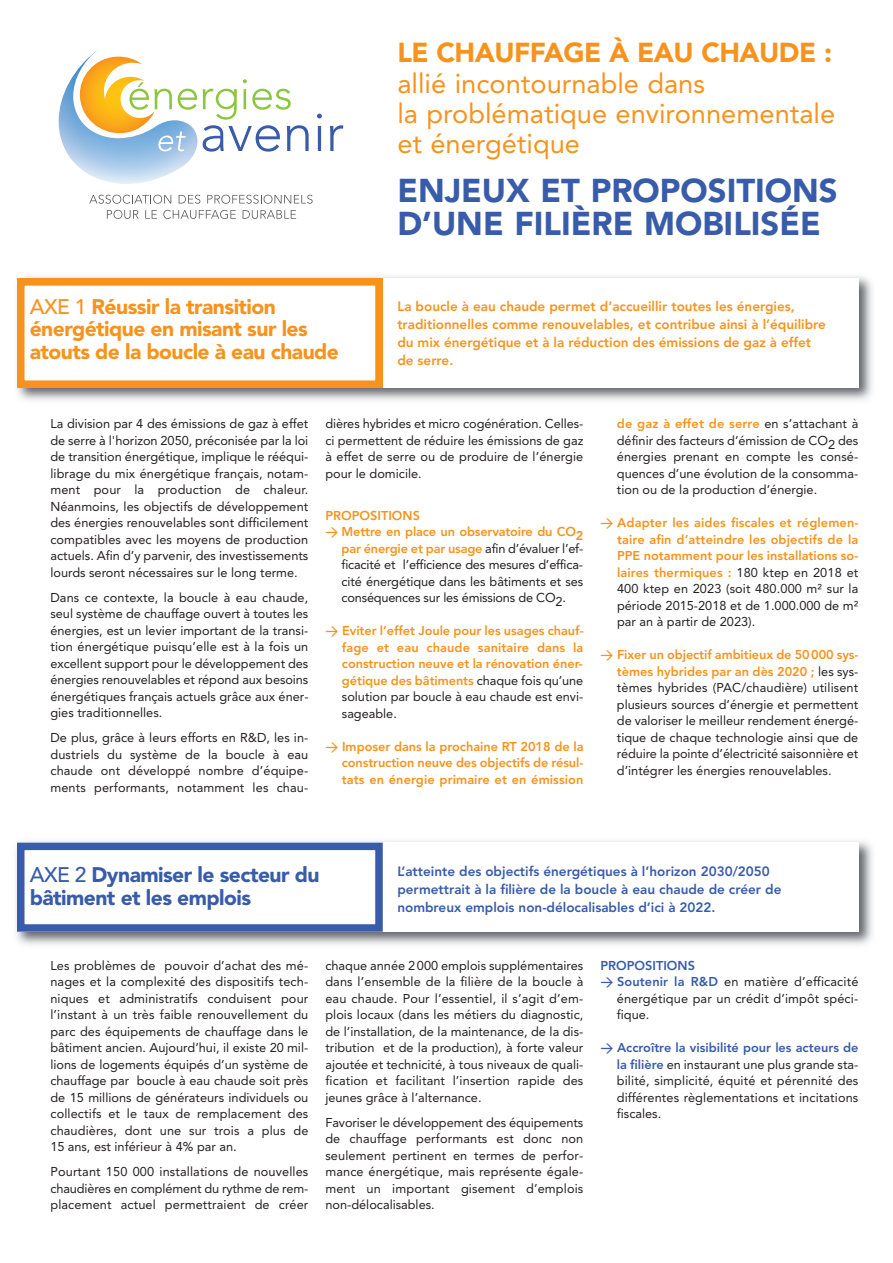
<style>
.page{position:relative;width:893px;height:1263px;background:#fff}
.page>*{position:absolute;margin:0;border:0;box-sizing:border-box;transform-origin:0 0}
.t1{font:900 32.85px/32.8px "Avenir";color:#385caa}
.t2{font:27.3px/30px "Avenir";color:#f7931d}
.t3{font:900 27.3px "Avenir";letter-spacing:-.02em;color:#f7931d}
.t4{font:900 21px/22.5px "Avenir";letter-spacing:-.025em;color:#f7931d}
.t5{font:900 21px/22.5px "Avenir";letter-spacing:-.025em;color:#385caa}
.t6{font:800 13.5px/18px "Avenir";color:#f7931d}
.t7{font:800 13.5px/18px "Avenir";color:#385caa}
.t8{font:12.75px/16.5px "Avenir";color:#231f20;text-align:justify}
.t9{font:800 12.75px/16.5px "Avenir";letter-spacing:-.005em;color:#f7931d;text-align:justify}
.t10{font:800 12.75px "Avenir";color:#385caa}
.s1{font-weight:500}
.s2{font-family:"DIN";font-weight:500}
.s3{font-weight:400;color:#231f20}
.s4{font-weight:800;color:#f7931d}
.s5{font-family:"DIN";font-weight:500;color:#f7931d}
.s6{font-family:"DIN";font-weight:500;color:#385caa}
.s7{font-weight:800;color:#385caa}
</style>
<div class="page">
<svg style="left:89px;top:195px;width:82px;height:9px"></svg>
<svg style="left:179px;top:195px;width:21px;height:9px"></svg>
<svg style="left:207px;top:195px;width:106px;height:9px"></svg>
<svg style="left:107px;top:210px;width:32px;height:9px"></svg>
<svg style="left:145px;top:210px;width:12px;height:9px"></svg>
<svg style="left:163px;top:210px;width:73px;height:9px"></svg>
<svg style="left:243px;top:210px;width:53px;height:9px"></svg>
<img style="left:59px;top:50px;width:137px;height:134px">
<svg style="left:317px;top:114px;width:5px;height:37px"></svg>
<svg style="left:330px;top:125px;width:13px;height:26px"></svg>
<svg style="left:243px;top:79px;width:4px;height:4px"></svg>
<svg style="left:203px;top:89px;width:106px;height:63px"></svg>
<svg style="left:76px;top:55px;width:121px;height:96px"></svg>
<img style="left:17px;top:276px;width:855px;height:125px">
<div style="left:18px;top:278px;width:841px;height:110px;background:#fff"></div>
<img style="left:16px;top:841px;width:857px;height:104px">
<div style="left:17px;top:843px;width:842px;height:89px;background:#fff"></div>
<svg style="left:17px;top:278px;width:366px;height:110px"></svg>
<div style="left:17px;top:843px;width:366px;height:89px;border:8px solid #385caa"></div>
<h3 class="t4" style="left:30px;top:297px;width:311px"><span class="s1">AXE 1</span> Réussir la transition énergétique en misant sur les atouts de la boucle à eau chaude</h3>
<h2 class="t3" style="left:397px;top:42px;width:436px">LE CHAUFFAGE À EAU CHAUDE :</h2>
<h2 class="t2" style="left:397px;top:70px;width:439px">allié incontournable dans<br>la problématique environnementale et énergétique</h2>
<h1 class="t1" style="left:397px;top:177px;width:442px">ENJEUX ET PROPOSITIONS<br>D’UNE FILIÈRE MOBILISÉE</h1>
<p class="t6" style="left:397px;top:299px;width:430px">La boucle à eau chaude permet d’accueillir toutes les énergies, traditionnelles comme renouvelables, et contribue ainsi à l’équilibre du mix énergétique et à la réduction des émissions de gaz à effet de serre.</p>
<p class="t8" style="left:50px;top:416px;width:259px">La division par 4 des émissions de gaz à effet de serre à l'horizon 2050, préconisée par la loi de transition énergétique, implique le rééqui&shy;librage du mix énergétique français, notam&shy;ment pour la production de chaleur.<br>Néanmoins, les objectifs de développement des énergies renouvelables sont difficilement compatibles avec les moyens de production actuels. Afin d’y parvenir, des investissements lourds seront nécessaires sur le long terme.</p>
<p class="t8" style="left:50px;top:590px;width:260px">Dans ce contexte, la boucle à eau chaude, seul système de chauffage ouvert à toutes les énergies, est un levier important de la transi&shy;tion énergétique puisqu’elle est à la fois un excellent support pour le développement des énergies renouvelables et répond aux besoins énergétiques français actuels grâce aux éner&shy;gies traditionnelles.</p>
<p class="t8" style="left:50px;top:730px;width:259px">De plus, grâce à leurs efforts en R&amp;D, les in&shy;dustriels du système de la boucle à eau chaude ont développé nombre d’équipe&shy;ments performants, notamment les chau-</p>
<p class="t8" style="left:325px;top:416px;width:259px">dières hybrides et micro cogénération. Celles&shy;ci permettent de réduire les émissions de gaz à effet de serre ou de produire de l’énergie pour le domicile.</p>
<p class="t9" style="left:325px;top:508px;width:96px">PROPOSITIONS</p>
<p class="t9" style="left:325px;top:524px;width:260px"><span class="s2">&gt;</span> Mettre en place un observatoire du CO2</p>
<p class="t9" style="left:341px;top:541px;width:243px">par énergie et par usage <span class="s3">afin d’évaluer l’ef-</span></p>
<p class="t8" style="left:341px;top:557px;width:243px">ficacité et l’efficience des mesures d’effica-</p>
<p class="t8" style="left:341px;top:574px;width:243px">cité énergétique dans les bâtiments et ses</p>
<p class="t8" style="left:341px;top:590px;width:226px">conséquences sur les émissions de CO2.</p>
<p class="t9" style="left:342px;top:623px;width:243px;text-indent:-16px"><span class="s2">&gt;</span> Eviter l’effet Joule pour les usages chauf&shy;fage et eau chaude sanitaire dans la construction neuve et la rénovation éner&shy;gétique des bâtiments <span class="s3">chaque fois qu’une solution par boucle à eau chaude est envi&shy;sageable.</span></p>
<p class="t9" style="left:342px;top:739px;width:243px;text-indent:-16px"><span class="s2">&gt;</span> Imposer dans la prochaine RT 2018 de la construction neuve des objectifs de résul&shy;tats en énergie primaire et en émission</p>
<p class="t8" style="left:617px;top:416px;width:243px"><span class="s4">de gaz à effet de serre</span> en s’attachant à définir des facteurs d’émission de CO2 des énergies prenant en compte les consé&shy;quences d’une évolution de la consomma&shy;tion ou de la production d’énergie.</p>
<p class="t9" style="left:617px;top:515px;width:243px;text-indent:-17px"><span class="s2">&gt;</span> Adapter les aides fiscales et réglemen&shy;taire afin d’atteindre les objectifs de la PPE notamment pour les installations so&shy;laires thermiques : <span class="s3">180 ktep en 2018 et 400 ktep en 2023 (soit 480.000 m² sur la période 2015-2018 et de 1.000.000 de m² par an à partir de 2023).</span></p>
<p class="t8" style="left:617px;top:647px;width:243px;text-indent:-16px"><span class="s5">&gt;</span> <span class="s4">Fixer un objectif ambitieux de 50000 sys&shy;tèmes hybrides par an dès 2020 ;</span> les sys&shy;tèmes hybrides (PAC/chaudière) utilisent plusieurs sources d’énergie et permettent de valoriser le meilleur rendement énergé&shy;tique de chaque technologie ainsi que de réduire la pointe d’électricité saisonnière et d’intégrer les énergies renouvelables.</p>
<h3 class="t5" style="left:30px;top:865px;width:291px"><span class="s1">AXE 2</span> Dynamiser le secteur du bâtiment et les emplois</h3>
<p class="t7" style="left:397px;top:864px;width:386px">L’atteinte des objectifs énergétiques à l’horizon 2030/2050 permettrait à la filière de la boucle à eau chaude de créer de nombreux emplois non-délocalisables d’ici à 2022.</p>
<p class="t8" style="left:50px;top:958px;width:259px">Les problèmes de pouvoir d’achat des mé&shy;nages et la complexité des dispositifs tech&shy;niques et administratifs conduisent pour l’instant à un très faible renouvellement du parc des équipements de chauffage dans le bâtiment ancien. Aujourd’hui, il existe 20 mil&shy;lions de logements équipés d’un système de chauffage par boucle à eau chaude soit près de 15 millions de générateurs individuels ou collectifs et le taux de remplacement des chaudières, dont une sur trois a plus de 15 ans, est inférieur à 4% par an.</p>
<p class="t8" style="left:50px;top:1165px;width:259px">Pourtant 150 000 installations de nouvelles chaudières en complément du rythme de rem&shy;placement actuel permettraient de créer</p>
<p class="t8" style="left:325px;top:958px;width:259px">chaque année 2000 emplois supplémentaires dans l’ensemble de la filière de la boucle à eau chaude. Pour l’essentiel, il s’agit d’em&shy;plois locaux (dans les métiers du diagnostic, de l’installation, de la maintenance, de la dis&shy;tribution et de la production), à forte valeur ajoutée et technicité, à tous niveaux de quali&shy;fication et facilitant l’insertion rapide des jeunes grâce à l’alternance.</p>
<p class="t8" style="left:325px;top:1115px;width:259px">Favoriser le développement des équipements de chauffage performants est donc non seulement pertinent en termes de perfor&shy;mance énergétique, mais représente égale&shy;ment un important gisement d’emplois non-délocalisables.</p>
<p class="t10" style="left:600px;top:960px;width:96px">PROPOSITIONS</p>
<p class="t8" style="left:600px;top:975px;width:260px"><span class="s6">&gt;</span> <span class="s7">Soutenir la R&amp;D</span> en matière d’efficacité</p>
<p class="t8" style="left:617px;top:991px;width:243px">énergétique par un crédit d’impôt spéci-</p>
<p class="t8" style="left:617px;top:1008px;width:34px">fique.</p>
<p class="t8" style="left:617px;top:1041px;width:243px;text-indent:-16px"><span class="s6">&gt;</span> <span class="s7">Accroître la visibilité pour les acteurs de la filière</span> en instaurant une plus grande sta&shy;bilité, simplicité, équité et pérennité des différentes règlementations et incitations fiscales.</p>
</div>
